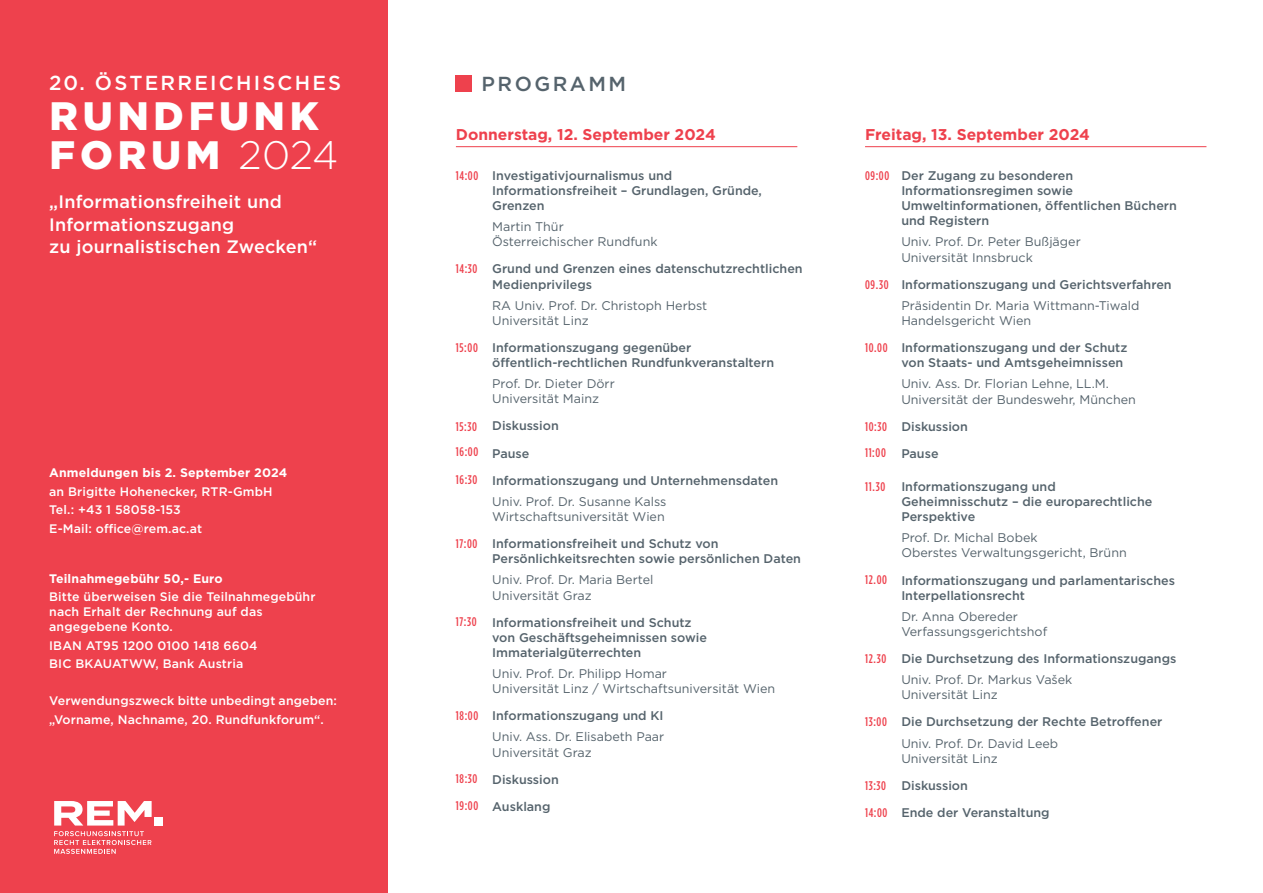
<style>
.page{position:relative;width:1263px;height:893px;background:#fff}
.page>*{position:absolute;margin:0;border:0;box-sizing:border-box;transform-origin:0 0}
.t1{font:900 39.6px "Gotham Pro";letter-spacing:.12em;color:#fff}
.t2{font:500 20.25px "Gotham Pro";letter-spacing:.11em;color:#fff}
.t3{font:500 20.25px "Gotham Pro";letter-spacing:.12em;color:#55636c}
.t4{font:500 18px "Gotham Pro";letter-spacing:.01em;color:#fff}
.t5{font:700 15.6px "Gotham Pro";color:#ee414d}
.t6{font:500 12.6px/15px "Gotham Pro";color:#55636c}
.t7{font:12.6px "Gotham Pro";color:#55636c}
.t8{font:500 12.6px "Gotham Condensed";letter-spacing:.05em;color:#ee414d}
.t9{font:500 12.3px/14.9px "Gotham Pro";letter-spacing:.01em;color:#fff}
.t10{font:700 12.3px "Gotham Pro";letter-spacing:.01em;color:#fff}
.s1{font-weight:300}
</style>
<div class="page">
<div style="left:0;top:0;width:388px;height:893px;background:#ee414d"></div>
<svg style="left:54px;top:831px;width:97px;height:23px"></svg>
<div style="left:155px;top:817px;width:8px;height:8px;background:#fff"></div>
<svg style="left:54px;top:801px;width:98px;height:24px"></svg>
<div style="left:456px;top:76px;width:16px;height:16px;background:#ee414d"></div>
<hr style="left:456px;top:146px;width:341px;height:1px;background:#ee414d">
<hr style="left:865px;top:146px;width:341px;height:1px;background:#ee414d">
<p class="t2" style="left:49px;top:71px;width:294px">20. ÖSTERREICHISCHES</p>
<p class="t1" style="left:50px;top:93px;width:271px">RUNDFUNK</p>
<p class="t1" style="left:50px;top:132px;width:290px">FORUM <span class="s1">2024</span></p>
<p class="t4" style="left:49px;top:192px;width:234px">„Informationsfreiheit und</p>
<p class="t4" style="left:49px;top:214px;width:186px">Informationszugang</p>
<p class="t4" style="left:49px;top:237px;width:269px">zu journalistischen Zwecken“</p>
<p class="t10" style="left:49px;top:466px;width:239px">Anmeldungen bis 2. September 2024</p>
<p class="t9" style="left:49px;top:484px;width:225px">an Brigitte Hohenecker, RTR-GmbH</p>
<p class="t9" style="left:49px;top:502px;width:133px">Tel.: +43 1 58058-153</p>
<p class="t9" style="left:49px;top:521px;width:154px">E-Mail: office@rem.ac.at</p>
<p class="t10" style="left:49px;top:571px;width:175px">Teilnahmegebühr 50,- Euro</p>
<p class="t9" style="left:49px;top:589px;width:268px">Bitte überweisen Sie die Teilnahmegebühr nach Erhalt der Rechnung auf das</p>
<p class="t9" style="left:49px;top:619px;width:125px">angegebene Konto.</p>
<p class="t9" style="left:49px;top:637px;width:210px">IBAN AT95 1200 0100 1418 6604</p>
<p class="t9" style="left:49px;top:656px;width:195px">BIC BKAUATWW, Bank Austria</p>
<p class="t9" style="left:49px;top:693px;width:289px">Verwendungszweck bitte unbedingt angeben:</p>
<p class="t9" style="left:49px;top:712px;width:276px">„Vorname, Nachname, 20. Rundfunkforum“.</p>
<p class="t3" style="left:482px;top:72px;width:146px">PROGRAMM</p>
<p class="t5" style="left:456px;top:125px;width:261px">Donnerstag, 12. September 2024</p>
<p class="t6" style="left:492px;top:168px;width:182px">Investigativjournalismus und</p>
<p class="t6" style="left:492px;top:183px;width:271px">Informationsfreiheit – Grundlagen, Gründe,</p>
<p class="t6" style="left:492px;top:198px;width:54px">Grenzen</p>
<p class="t7" style="left:492px;top:220px;width:73px">Martin Thür</p>
<p class="t7" style="left:492px;top:235px;width:167px">Österreichischer Rundfunk</p>
<p class="t6" style="left:492px;top:261px;width:312px">Grund und Grenzen eines datenschutzrechtlichen<br>Medienprivilegs</p>
<p class="t7" style="left:492px;top:298px;width:217px">RA Univ. Prof. Dr. Christoph Herbst</p>
<p class="t7" style="left:492px;top:313px;width:98px">Universität Linz</p>
<p class="t6" style="left:492px;top:340px;width:201px">Informationszugang gegenüber</p>
<p class="t6" style="left:492px;top:355px;width:283px">öffentlich-rechtlichen Rundfunkveranstaltern</p>
<p class="t7" style="left:492px;top:377px;width:124px">Prof. Dr. Dieter Dörr</p>
<p class="t7" style="left:492px;top:392px;width:108px">Universität Mainz</p>
<p class="t6" style="left:492px;top:418px;width:68px">Diskussion</p>
<p class="t6" style="left:492px;top:445px;width:39px">Pause</p>
<p class="t6" style="left:492px;top:472px;width:287px">Informationszugang und Unternehmensdaten</p>
<p class="t7" style="left:492px;top:494px;width:176px">Univ. Prof. Dr. Susanne Kalss</p>
<p class="t7" style="left:492px;top:510px;width:174px">Wirtschaftsuniversität Wien</p>
<p class="t6" style="left:492px;top:536px;width:228px">Informationsfreiheit und Schutz von</p>
<p class="t6" style="left:492px;top:551px;width:310px">Persönlichkeitsrechten sowie persönlichen Daten</p>
<p class="t7" style="left:492px;top:573px;width:163px">Univ. Prof. Dr. Maria Bertel</p>
<p class="t7" style="left:492px;top:588px;width:101px">Universität Graz</p>
<p class="t6" style="left:492px;top:614px;width:201px">Informationsfreiheit und Schutz</p>
<p class="t6" style="left:492px;top:629px;width:216px">von Geschäftsgeheimnissen sowie</p>
<p class="t6" style="left:492px;top:644px;width:151px">Immaterialgüterrechten</p>
<p class="t7" style="left:492px;top:667px;width:176px">Univ. Prof. Dr. Philipp Homar</p>
<p class="t7" style="left:492px;top:682px;width:285px">Universität Linz / Wirtschaftsuniversität Wien</p>
<p class="t6" style="left:492px;top:708px;width:173px">Informationszugang und KI</p>
<p class="t7" style="left:492px;top:730px;width:174px">Univ. Ass. Dr. Elisabeth Paar</p>
<p class="t7" style="left:492px;top:745px;width:101px">Universität Graz</p>
<p class="t6" style="left:492px;top:771px;width:68px">Diskussion</p>
<p class="t6" style="left:492px;top:798px;width:60px">Ausklang</p>
<p class="t8" style="left:456px;top:169px;width:24px">14:00</p>
<p class="t8" style="left:456px;top:262px;width:23px">14:30</p>
<p class="t8" style="left:456px;top:340px;width:23px">15:00</p>
<p class="t8" style="left:456px;top:419px;width:23px">15:30</p>
<p class="t8" style="left:456px;top:445px;width:24px">16:00</p>
<p class="t8" style="left:456px;top:473px;width:23px">16:30</p>
<p class="t8" style="left:456px;top:536px;width:23px">17:00</p>
<p class="t8" style="left:456px;top:615px;width:22px">17:30</p>
<p class="t8" style="left:456px;top:709px;width:24px">18:00</p>
<p class="t8" style="left:456px;top:772px;width:23px">18:30</p>
<p class="t8" style="left:456px;top:798px;width:24px">19:00</p>
<p class="t5" style="left:865px;top:125px;width:226px">Freitag, 13. September 2024</p>
<p class="t8" style="left:865px;top:169px;width:26px">09:00</p>
<p class="t8" style="left:865px;top:278px;width:25px">09.30</p>
<p class="t8" style="left:865px;top:340px;width:24px">10.00</p>
<p class="t8" style="left:865px;top:420px;width:23px">10:30</p>
<p class="t8" style="left:865px;top:445px;width:22px">11:00</p>
<p class="t8" style="left:865px;top:479px;width:22px">11.30</p>
<p class="t8" style="left:865px;top:572px;width:24px">12.00</p>
<p class="t8" style="left:865px;top:652px;width:23px">12.30</p>
<p class="t8" style="left:865px;top:714px;width:23px">13:00</p>
<p class="t8" style="left:865px;top:778px;width:23px">13:30</p>
<p class="t8" style="left:865px;top:805px;width:24px">14:00</p>
<p class="t6" style="left:901px;top:168px;width:173px">Der Zugang zu besonderen</p>
<p class="t6" style="left:901px;top:183px;width:173px">Informationsregimen sowie</p>
<p class="t6" style="left:901px;top:198px;width:277px">Umweltinformationen, öffentlichen Büchern</p>
<p class="t6" style="left:901px;top:213px;width:89px">und Registern</p>
<p class="t7" style="left:901px;top:235px;width:181px">Univ. Prof. Dr. Peter Bußjäger</p>
<p class="t7" style="left:901px;top:250px;width:133px">Universität Innsbruck</p>
<p class="t6" style="left:901px;top:276px;width:272px">Informationszugang und Gerichtsverfahren</p>
<p class="t7" style="left:901px;top:298px;width:240px">Präsidentin Dr. Maria Wittmann-Tiwald</p>
<p class="t7" style="left:901px;top:314px;width:131px">Handelsgericht Wien</p>
<p class="t6" style="left:901px;top:340px;width:228px">Informationszugang und der Schutz</p>
<p class="t6" style="left:901px;top:355px;width:224px">von Staats- und Amtsgeheimnissen</p>
<p class="t7" style="left:901px;top:377px;width:209px">Univ. Ass. Dr. Florian Lehne, LL.M.</p>
<p class="t7" style="left:901px;top:392px;width:236px">Universität der Bundeswehr, München</p>
<p class="t6" style="left:901px;top:418px;width:68px">Diskussion</p>
<p class="t6" style="left:901px;top:445px;width:39px">Pause</p>
<p class="t6" style="left:901px;top:479px;width:156px">Informationszugang und</p>
<p class="t6" style="left:901px;top:494px;width:253px">Geheimnisschutz – die europarechtliche</p>
<p class="t6" style="left:901px;top:509px;width:75px">Perspektive</p>
<p class="t7" style="left:901px;top:531px;width:138px">Prof. Dr. Michal Bobek</p>
<p class="t7" style="left:901px;top:546px;width:227px">Oberstes Verwaltungsgericht, Brünn</p>
<p class="t6" style="left:901px;top:572px;width:275px">Informationszugang und parlamentarisches</p>
<p class="t6" style="left:901px;top:587px;width:125px">Interpellationsrecht</p>
<p class="t7" style="left:901px;top:609px;width:118px">Dr. Anna Obereder</p>
<p class="t7" style="left:901px;top:624px;width:147px">Verfassungsgerichtshof</p>
<p class="t6" style="left:901px;top:651px;width:276px">Die Durchsetzung des Informationszugangs</p>
<p class="t7" style="left:901px;top:673px;width:173px">Univ. Prof. Dr. Markus Vašek</p>
<p class="t7" style="left:901px;top:688px;width:98px">Universität Linz</p>
<p class="t6" style="left:901px;top:714px;width:263px">Die Durchsetzung der Rechte Betroffener</p>
<p class="t7" style="left:901px;top:736px;width:158px">Univ. Prof. Dr. David Leeb</p>
<p class="t7" style="left:901px;top:751px;width:98px">Universität Linz</p>
<p class="t6" style="left:901px;top:778px;width:68px">Diskussion</p>
<p class="t6" style="left:901px;top:805px;width:150px">Ende der Veranstaltung</p>
</div>
